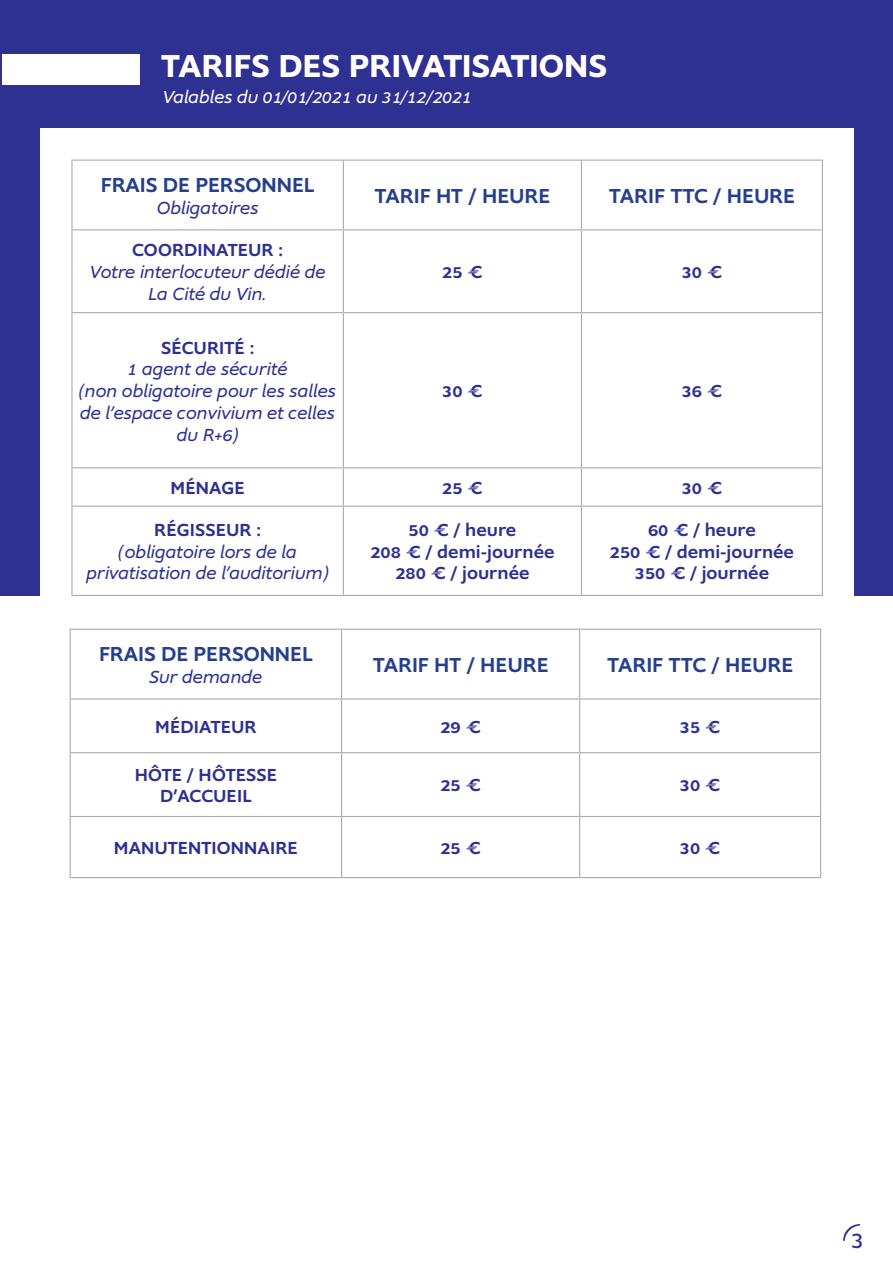
<style>
.page{position:relative;width:893px;height:1263px;background:#fff}
.page>*{position:absolute;margin:0;border:0;box-sizing:border-box;transform-origin:0 0}
.t1{font:600 33px "Supra";color:#fff}
.t2{font:24px "Supra";color:#2e3092}
.t3{font:500 21px "Supra";color:#253f8e}
.t4{font:italic 18.15px/21.8px "Supra";color:#2e3092;text-align:center}
.t5{font:500 18.15px/21.8px "Supra";color:#2e3092;text-align:center}
.t6{font:italic 18px "Supra";color:#fff}
.s1{font-weight:500;font-style:normal}
</style>
<div class="page">
<svg style="left:843px;top:1224px;width:17px;height:17px"></svg>
<div style="left:0;top:0;width:893px;height:595px;background:#2e3092"></div>
<div style="left:40px;top:128px;width:814px;height:533px;background:#fff"></div>
<div style="left:2px;top:54px;width:137px;height:30px;background:#fff"></div>
<hr style="left:343px;top:160px;width:238px;height:1px;background:#a9aaaf">
<hr style="left:581px;top:160px;width:242px;height:1px;background:#a9aaaf">
<hr style="left:581px;top:161px;width:1px;height:68px;background:#a9aaaf">
<hr style="left:822px;top:161px;width:1px;height:68px;background:#a9aaaf">
<hr style="left:71px;top:230px;width:2px;height:82px;background:#a9aaaf">
<hr style="left:343px;top:229px;width:238px;height:1px;background:#a9aaaf">
<hr style="left:343px;top:230px;width:1px;height:82px;background:#a9aaaf">
<hr style="left:581px;top:229px;width:242px;height:1px;background:#a9aaaf">
<hr style="left:581px;top:230px;width:1px;height:82px;background:#a9aaaf">
<hr style="left:822px;top:230px;width:1px;height:82px;background:#a9aaaf">
<hr style="left:71px;top:312px;width:272px;height:1px;background:#a9aaaf">
<hr style="left:71px;top:313px;width:2px;height:154px;background:#a9aaaf">
<hr style="left:343px;top:312px;width:238px;height:1px;background:#a9aaaf">
<hr style="left:343px;top:313px;width:1px;height:154px;background:#a9aaaf">
<hr style="left:581px;top:312px;width:242px;height:1px;background:#a9aaaf">
<hr style="left:581px;top:313px;width:1px;height:154px;background:#a9aaaf">
<hr style="left:822px;top:313px;width:1px;height:154px;background:#a9aaaf">
<hr style="left:71px;top:467px;width:272px;height:1px;background:#a9aaaf">
<hr style="left:71px;top:468px;width:2px;height:38px;background:#a9aaaf">
<hr style="left:343px;top:467px;width:238px;height:1px;background:#a9aaaf">
<hr style="left:343px;top:468px;width:1px;height:38px;background:#a9aaaf">
<hr style="left:581px;top:467px;width:242px;height:1px;background:#a9aaaf">
<hr style="left:581px;top:468px;width:1px;height:38px;background:#a9aaaf">
<hr style="left:822px;top:468px;width:1px;height:38px;background:#a9aaaf">
<hr style="left:71px;top:506px;width:272px;height:1px;background:#a9aaaf">
<hr style="left:71px;top:507px;width:2px;height:88px;background:#a9aaaf">
<hr style="left:343px;top:506px;width:238px;height:1px;background:#a9aaaf">
<hr style="left:343px;top:507px;width:1px;height:88px;background:#a9aaaf">
<hr style="left:581px;top:506px;width:242px;height:1px;background:#a9aaaf">
<hr style="left:581px;top:507px;width:1px;height:88px;background:#a9aaaf">
<hr style="left:822px;top:507px;width:1px;height:88px;background:#a9aaaf">
<hr style="left:71px;top:595px;width:272px;height:1px;background:#a9aaaf">
<hr style="left:343px;top:595px;width:238px;height:1px;background:#a9aaaf">
<hr style="left:581px;top:595px;width:242px;height:1px;background:#a9aaaf">
<hr style="left:71px;top:160px;width:272px;height:1px;background:#a9aaaf">
<hr style="left:71px;top:161px;width:2px;height:68px;background:#a9aaaf">
<hr style="left:343px;top:161px;width:1px;height:68px;background:#a9aaaf">
<hr style="left:71px;top:229px;width:272px;height:1px;background:#a9aaaf">
<hr style="left:342px;top:629px;width:238px;height:1px;background:#a9aaaf">
<hr style="left:580px;top:629px;width:241px;height:1px;background:#a9aaaf">
<hr style="left:579px;top:630px;width:1px;height:68px;background:#a9aaaf">
<hr style="left:820px;top:630px;width:1px;height:68px;background:#a9aaaf">
<hr style="left:70px;top:699px;width:1px;height:53px;background:#a9aaaf">
<hr style="left:342px;top:698px;width:238px;height:1px;background:#a9aaaf">
<hr style="left:341px;top:699px;width:1px;height:53px;background:#a9aaaf">
<hr style="left:580px;top:698px;width:241px;height:1px;background:#a9aaaf">
<hr style="left:579px;top:699px;width:1px;height:53px;background:#a9aaaf">
<hr style="left:820px;top:699px;width:1px;height:53px;background:#a9aaaf">
<hr style="left:70px;top:752px;width:272px;height:1px;background:#a9aaaf">
<hr style="left:70px;top:753px;width:1px;height:63px;background:#a9aaaf">
<hr style="left:342px;top:752px;width:238px;height:1px;background:#a9aaaf">
<hr style="left:341px;top:753px;width:1px;height:63px;background:#a9aaaf">
<hr style="left:580px;top:752px;width:241px;height:1px;background:#a9aaaf">
<hr style="left:579px;top:753px;width:1px;height:63px;background:#a9aaaf">
<hr style="left:820px;top:753px;width:1px;height:63px;background:#a9aaaf">
<hr style="left:70px;top:816px;width:272px;height:1px;background:#a9aaaf">
<hr style="left:70px;top:817px;width:1px;height:60px;background:#a9aaaf">
<hr style="left:342px;top:816px;width:238px;height:1px;background:#a9aaaf">
<hr style="left:341px;top:817px;width:1px;height:60px;background:#a9aaaf">
<hr style="left:580px;top:816px;width:241px;height:1px;background:#a9aaaf">
<hr style="left:579px;top:817px;width:1px;height:60px;background:#a9aaaf">
<hr style="left:820px;top:817px;width:1px;height:60px;background:#a9aaaf">
<hr style="left:70px;top:877px;width:272px;height:1px;background:#a9aaaf">
<hr style="left:342px;top:877px;width:238px;height:1px;background:#a9aaaf">
<hr style="left:580px;top:877px;width:241px;height:1px;background:#a9aaaf">
<hr style="left:70px;top:629px;width:272px;height:1px;background:#a9aaaf">
<hr style="left:70px;top:630px;width:1px;height:68px;background:#a9aaaf">
<hr style="left:341px;top:630px;width:1px;height:68px;background:#a9aaaf">
<hr style="left:70px;top:698px;width:272px;height:1px;background:#a9aaaf">
<p class="t1" style="left:161px;top:43px;width:448px">TARIFS DES PRIVATISATIONS</p>
<p class="t6" style="left:163px;top:85px;width:311px">Valables du 01/01/2021 au 31/12/2021</p>
<p class="t3" style="left:101px;top:171px;width:215px">FRAIS DE PERSONNEL</p>
<p class="t4" style="left:157px;top:196px;width:103px">Obligatoires</p>
<p class="t4" style="left:90px;top:239px;width:237px"><span class="s1">COORDINATEUR :<br></span>Votre interlocuteur dédié de<br>La Cité du Vin.</p>
<p class="t4" style="left:79px;top:336px;width:259px"><span class="s1">SÉCURITÉ :<br></span>1 agent de sécurité<br>(non obligatoire pour les salles de l’espace convivium et celles du R+6)</p>
<p class="t3" style="left:375px;top:182px;width:177px">TARIF HT / HEURE</p>
<p class="t3" style="left:609px;top:182px;width:188px">TARIF TTC / HEURE</p>
<p class="t5" style="left:442px;top:261px;width:42px">25 €</p>
<p class="t5" style="left:682px;top:261px;width:42px">30 €</p>
<p class="t5" style="left:442px;top:380px;width:42px">30 €</p>
<p class="t5" style="left:682px;top:380px;width:42px">36 €</p>
<p class="t5" style="left:171px;top:477px;width:76px">MÉNAGE</p>
<p class="t5" style="left:442px;top:477px;width:42px">25 €</p>
<p class="t5" style="left:682px;top:477px;width:42px">30 €</p>
<p class="t4" style="left:87px;top:518px;width:244px"><span class="s1">RÉGISSEUR :<br></span>(obligatoire lors de la privatisation de l’auditorium)</p>
<p class="t5" style="left:409px;top:519px;width:109px">50 € / heure</p>
<p class="t5" style="left:648px;top:519px;width:109px">60 € / heure</p>
<p class="t5" style="left:610px;top:540px;width:186px">250 € / demi-journée<br>350 € / journée</p>
<p class="t5" style="left:370px;top:540px;width:186px">208 € / demi-journée</p>
<p class="t5" style="left:395px;top:562px;width:136px">280 € / journée</p>
<p class="t3" style="left:99px;top:640px;width:215px">FRAIS DE PERSONNEL</p>
<p class="t4" style="left:149px;top:665px;width:114px">Sur demande</p>
<p class="t3" style="left:373px;top:651px;width:177px">TARIF HT / HEURE</p>
<p class="t3" style="left:607px;top:651px;width:188px">TARIF TTC / HEURE</p>
<p class="t5" style="left:155px;top:715px;width:103px">MÉDIATEUR</p>
<p class="t5" style="left:440px;top:715px;width:42px">29 €</p>
<p class="t5" style="left:680px;top:715px;width:42px">35 €</p>
<p class="t5" style="left:135px;top:763px;width:144px">HÔTE / HÔTESSE<br>D’ACCUEIL</p>
<p class="t5" style="left:440px;top:774px;width:42px">25 €</p>
<p class="t5" style="left:680px;top:774px;width:42px">30 €</p>
<p class="t5" style="left:114px;top:837px;width:186px">MANUTENTIONNAIRE</p>
<p class="t5" style="left:440px;top:837px;width:42px">25 €</p>
<p class="t5" style="left:680px;top:837px;width:42px">30 €</p>
<h2 class="t2" style="left:851px;top:1224px;width:15px">3</h2>
</div>
